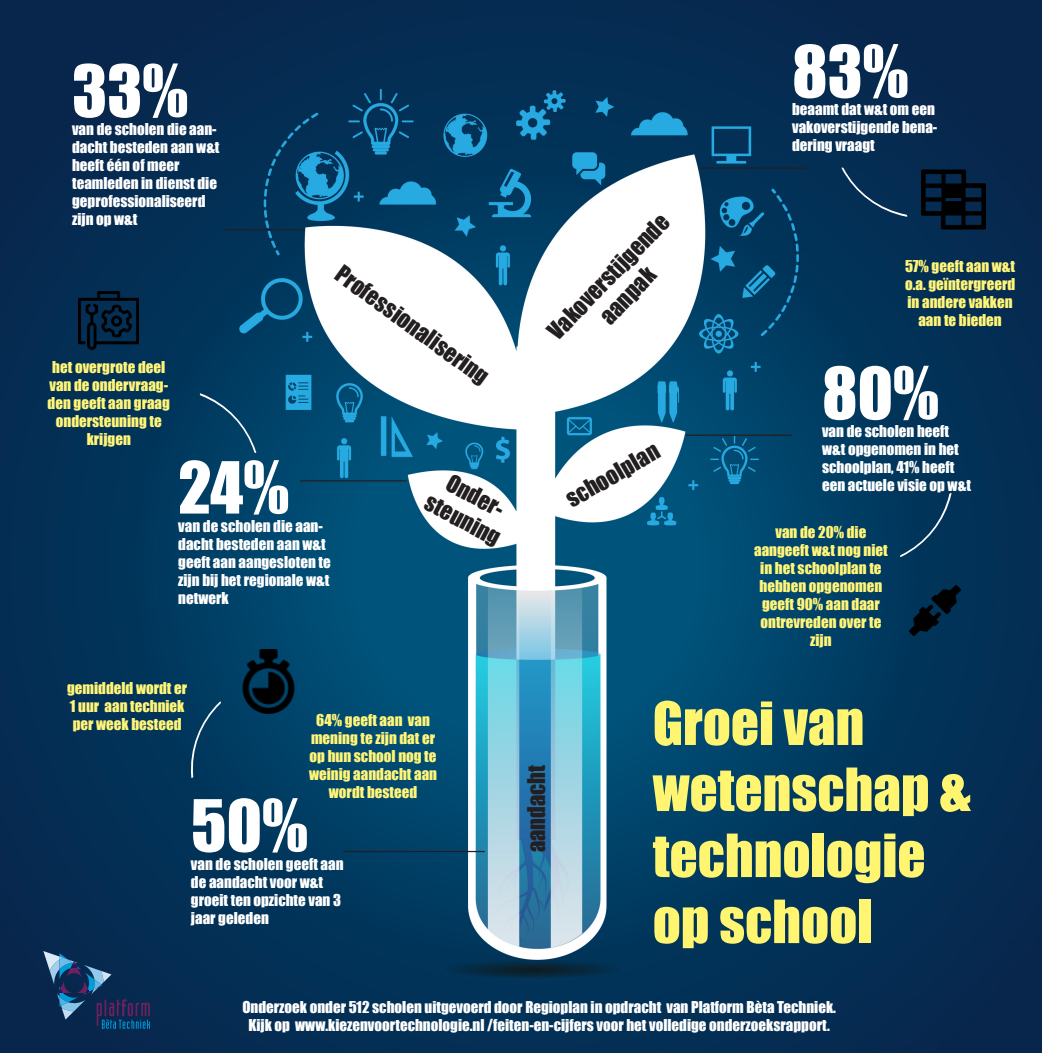
<style>
.page{position:relative;width:1042px;height:1053px;background:#fff}
.page>*{position:absolute;margin:0;border:0;box-sizing:border-box;transform-origin:0 0}
.t1{font:66.25px "Impact";color:#fff}
.t2{font:55px/66px "Impact";color:#fff570}
.t3{font:22.5px "Impact";color:#231f20}
.t4{font:15px/18px "Impact";color:#fff}
.t5{font:15px/18px "Impact";color:#fff578;text-align:center}
</style>
<div class="page">
<img style="left:0;top:0;width:1042px;height:1052px">
<hr style="left:343px;top:850px;width:142px;height:2px;background:#231f20">
<img style="left:236px;top:649px;width:64px;height:64px">
<svg style="left:189px;top:700px;width:32px;height:78px;background:#0f4467"></svg>
<div style="left:899px;top:492px;width:53px;height:65px;background:#003559"></div>
<hr style="left:686px;top:434px;width:106px;height:2px;background:#231f20">
<hr style="left:223px;top:229px;width:79px;height:1px;background:#231f20">
<svg style="left:841px;top:167px;width:67px;height:50px;background:#0e365b"></svg>
<hr style="left:300px;top:480px;width:107px;height:1px;background:#231f20">
<div style="left:199px;top:393px;width:58px;height:60px;background:#003e63"></div>
<img style="left:79px;top:290px;width:60px;height:60px">
<img style="left:921px;top:167px;width:64px;height:65px">
<svg style="left:43px;top:950px;width:107px;height:78px;background:#1b3c64"></svg>
<hr style="left:700px;top:167px;width:106px;height:2px;background:#231f20">
<img style="left:909px;top:585px;width:51px;height:50px">
<p class="t1" style="left:72px;top:39px;width:118px">33%</p>
<p class="t4" style="left:72px;top:120px;width:149px">van de scholen die aan&shy;dacht besteden aan w&amp;t heeft één of meer</p>
<p class="t4" style="left:72px;top:174px;width:146px">teamleden in dienst die</p>
<p class="t4" style="left:72px;top:192px;width:135px">geprofessionaliseerd zijn op w&amp;t</p>
<p class="t5" style="left:48px;top:358px;width:124px">het overgrote deel van de ondervraag&shy;den geeft aan graag ondersteuning te krijgen</p>
<p class="t3" style="left:348px;top:257px;width:184px;rotate:36deg">Professionalisering</p>
<p class="t1" style="left:178px;top:436px;width:112px">24%</p>
<p class="t4" style="left:178px;top:516px;width:154px">van de scholen die aan&shy;dacht besteden aan w&amp;t geeft aan aangesloten te zijn bij het regionale w&amp;t netwerk</p>
<p class="t3" style="left:456px;top:465px;width:68px;rotate:28deg">Onder-</p>
<p class="t3" style="left:435px;top:485px;width:84px;rotate:28deg">steuning</p>
<p class="t5" style="left:67px;top:678px;width:122px;text-align:left">gemiddeld wordt er<br>1 uur aan techniek per week besteed</p>
<p class="t5" style="left:309px;top:710px;width:129px">64% geeft aan van mening te zijn dat er op hun school nog te weinig aandacht aan wordt besteed</p>
<p class="t1" style="left:191px;top:774px;width:118px">50%</p>
<p class="t4" style="left:191px;top:854px;width:154px">van de scholen geeft aan de aandacht voor w&amp;t groeit ten opzichte van 3 jaar geleden</p>
<p class="t3" style="left:539px;top:323px;width:164px;rotate:-46deg">Vakoverstijgende</p>
<p class="t3" style="left:592px;top:307px;width:70px;rotate:-46deg">aanpak</p>
<p class="t3" style="left:559px;top:485px;width:105px;rotate:-30deg">schoolplan</p>
<p class="t1" style="left:792px;top:20px;width:118px">83%</p>
<p class="t4" style="left:792px;top:100px;width:147px">beaamt dat w&amp;t om een vakoverstijgende bena&shy;dering vraagt</p>
<p class="t5" style="left:905px;top:257px;width:112px">57% geeft aan w&amp;t o.a. geïntergreerd in andere vakken aan te bieden</p>
<p class="t1" style="left:822px;top:342px;width:118px">80%</p>
<p class="t4" style="left:822px;top:422px;width:150px">van de scholen heeft w&amp;t opgenomen in het schoolplan, 41% heeft een actuele visie op w&amp;t</p>
<p class="t5" style="left:754px;top:523px;width:135px">van de 20% die aangeeft w&amp;t nog niet in het schoolplan te hebben opgenomen geeft 90% aan daar ontrevreden over te zijn</p>
<p class="t3" style="left:519px;top:852px;width:89px;rotate:-90deg">aandacht</p>
<p class="t2" style="left:653px;top:689px;width:213px">Groei van</p>
<p class="t2" style="left:653px;top:755px;width:320px">wetenschap &amp; technologie</p>
<p class="t2" style="left:653px;top:887px;width:221px">op school</p>
<p class="t4" style="left:242px;top:997px;width:595px">Onderzoek onder 512 scholen uitgevoerd door Regioplan in opdracht van Platform Bèta Techniek.</p>
<p class="t4" style="left:248px;top:1015px;width:583px">Kijk op www.kiezenvoortechnologie.nl /feiten-en-cijfers voor het volledige onderzoeksrapport.</p>
</div>
